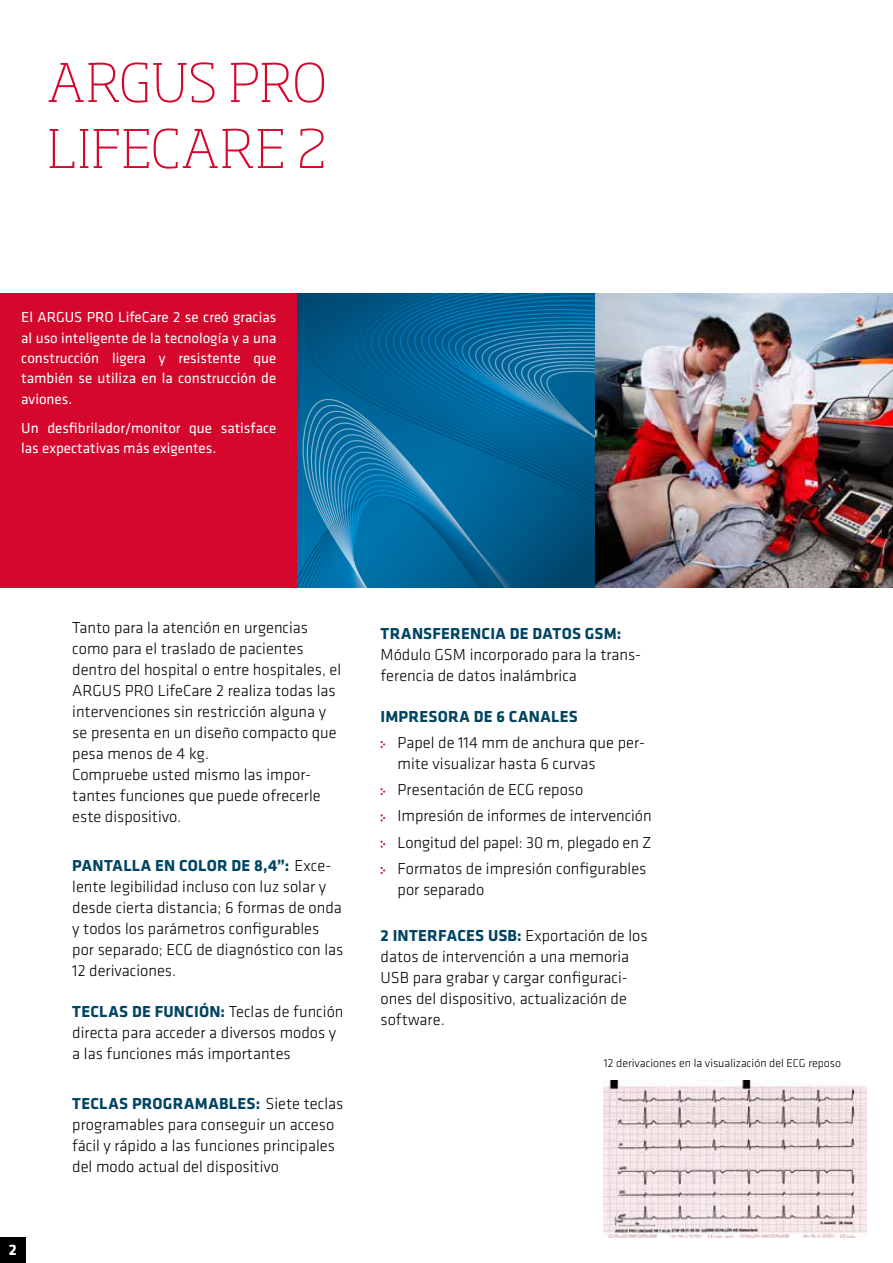
<style>
.page{position:relative;width:893px;height:1263px;background:#fff}
.page>*{position:absolute;margin:0;border:0;box-sizing:border-box;transform-origin:0 0}
.t1{font:200 52.5px/66px "Soho Pro";letter-spacing:.01em;color:#d5072d}
.t2{font:300 16.5px/21px "Klavika";color:#000}
.t3{font:700 16.5px "Klavika";letter-spacing:.015em;color:#004461}
.t4{font:700 15.75px "Klavika";color:#fff}
.t5{font:15px/20.4px "Klavika";color:#fff;text-align:justify}
.t6{font:300 12px "Klavika";color:#000}
.s1{font-weight:700;color:#004461}
</style>
<div class="page">
<div style="left:0;top:1237px;width:25px;height:26px;background:#000"></div>
<div style="left:0;top:293px;width:298px;height:294px;background:#d5072d"></div>
<svg style="left:298px;top:293px;width:297px;height:294px;background:#08689a"></svg>
<img style="left:595px;top:293px;width:298px;height:294px">
<img style="left:604px;top:1080px;width:263px;height:157px">
<svg style="left:380px;top:741px;width:5px;height:7px"></svg>
<svg style="left:380px;top:788px;width:5px;height:7px"></svg>
<svg style="left:380px;top:814px;width:5px;height:7px"></svg>
<svg style="left:380px;top:840px;width:5px;height:8px"></svg>
<svg style="left:380px;top:867px;width:5px;height:7px"></svg>
<h1 class="t1" style="left:47px;top:45px;width:281px">ARGUS PRO<br>LIFECARE 2</h1>
<p class="t5" style="left:21px;top:307px;width:257px">El ARGUS PRO LifeCare 2 se creó gracias al uso inteligente de la tecnología y a una construcción ligera y resistente que también se utiliza en la construcción de aviones.</p>
<p class="t5" style="left:21px;top:417px;width:257px">Un desfibrilador/monitor que satisface las expectativas más exigentes.</p>
<p class="t4" style="left:9px;top:1239px;width:9px">2</p>
<p class="t2" style="left:72px;top:617px;width:270px">Tanto para la atención en urgencias como para el traslado de pacientes dentro del hospital o entre hospitales, el ARGUS PRO LifeCare 2 realiza todas las intervenciones sin restricción alguna y se presenta en un diseño compacto que pesa menos de 4 kg.<br>Compruebe usted mismo las impor&shy;tantes funciones que puede ofrecerle este dispositivo.</p>
<p class="t2" style="left:72px;top:855px;width:273px"><span class="s1">PANTALLA EN COLOR DE 8,4”:</span> Exce&shy;lente legibilidad incluso con luz solar y desde cierta distancia; 6 formas de onda y todos los parámetros configurables por separado; ECG de diagnóstico con las 12 derivaciones.</p>
<p class="t2" style="left:72px;top:1000px;width:273px"><span class="s1">TECLAS DE FUNCIÓN:</span> Teclas de función directa para acceder a diversos modos y a las funciones más importantes</p>
<p class="t2" style="left:72px;top:1092px;width:273px"><span class="s1">TECLAS PROGRAMABLES:</span> Siete teclas programables para conseguir un acceso fácil y rápido a las funciones principales del modo actual del dispositivo</p>
<p class="t3" style="left:381px;top:621px;width:242px">TRANSFERENCIA DE DATOS GSM:</p>
<p class="t2" style="left:381px;top:644px;width:262px">Módulo GSM incorporado para la trans&shy;ferencia de datos inalámbrica</p>
<p class="t3" style="left:381px;top:704px;width:199px">IMPRESORA DE 6 CANALES</p>
<p class="t2" style="left:398px;top:732px;width:249px">Papel de 114 mm de anchura que per&shy;mite visualizar hasta 6 curvas</p>
<p class="t2" style="left:398px;top:776px;width:256px;line-height:26.2px">Presentación de ECG reposo Impresión de informes de intervención Longitud del papel: 30 m, plegado en Z Formatos de impresión configurables</p>
<p class="t2" style="left:398px;top:879px;width:88px">por separado</p>
<p class="t2" style="left:381px;top:925px;width:269px"><span class="s1">2 INTERFACES USB:</span> Exportación de los datos de intervención a una memoria<br>USB para grabar y cargar configuraci&shy;ones del dispositivo, actualización de software.</p>
<p class="t6" style="left:604px;top:1056px;width:239px">12 derivaciones en la visualización del ECG reposo</p>
</div>
